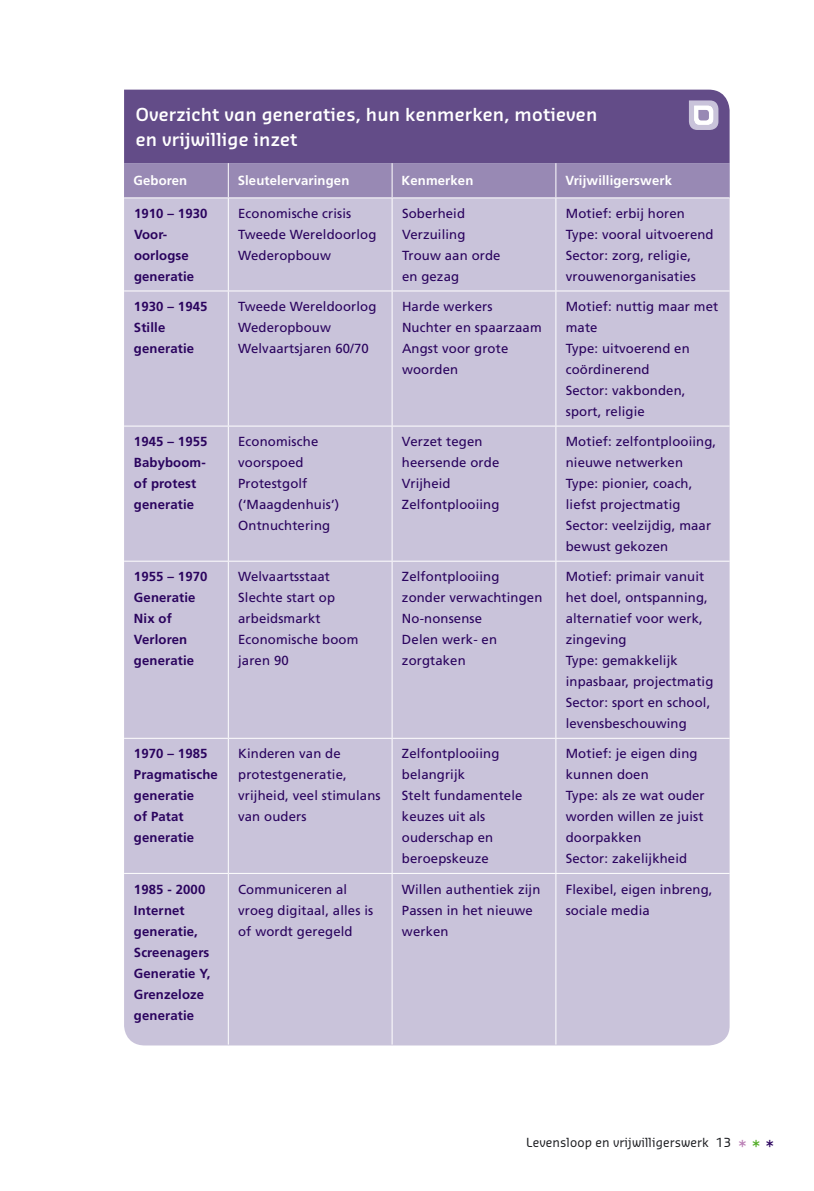
<style>
.page{position:relative;width:814px;height:1191px;background:#fff}
.page>*{position:absolute;margin:0;border:0;box-sizing:border-box;transform-origin:0 0}
.t1{font:600 17.5px/24.5px "Sansa";letter-spacing:.01em;color:#fff}
.t2{font:13.12px/21px "Frutiger";letter-spacing:.01em;color:#2a035e}
.t3{font:700 13.12px/21px "Frutiger";letter-spacing:.01em;color:#2a035e}
.t4{font:700 13.12px "Frutiger";letter-spacing:.01em;color:#fff}
.t5{font:12.25px "Sansa";letter-spacing:.01em;color:#1b1c20}
.s1{font-size:17.5px;color:#ba7fb5}
.s2{font-size:17.5px;color:#50ac25}
.s3{font-size:17.5px;color:#2a035e}
</style>
<div class="page">
<div style="left:124px;top:198px;width:605px;height:847px;background:#c9c3da"></div>
<div style="left:124px;top:90px;width:605px;height:73px;background:#634c88"></div>
<svg style="left:689px;top:100px;width:29px;height:30px"></svg>
<div style="left:124px;top:163px;width:605px;height:34px;background:#9889b4"></div>
<hr style="left:228px;top:163px;width:1px;height:34px;background:#fff">
<hr style="left:391px;top:163px;width:1px;height:34px;background:#fff">
<hr style="left:555px;top:163px;width:1px;height:34px;background:#fff">
<hr style="left:228px;top:198px;width:1px;height:92px;background:#fff">
<hr style="left:391px;top:198px;width:1px;height:92px;background:#fff">
<hr style="left:555px;top:198px;width:1px;height:92px;background:#fff">
<hr style="left:124px;top:290px;width:104px;height:1px;background:#fff">
<hr style="left:228px;top:290px;width:164px;height:1px;background:#fff">
<hr style="left:228px;top:291px;width:1px;height:134px;background:#fff">
<hr style="left:392px;top:290px;width:164px;height:1px;background:#fff">
<hr style="left:391px;top:291px;width:1px;height:134px;background:#fff">
<hr style="left:556px;top:290px;width:173px;height:1px;background:#fff">
<hr style="left:555px;top:291px;width:1px;height:134px;background:#fff">
<hr style="left:124px;top:425px;width:104px;height:1px;background:#fff">
<hr style="left:228px;top:425px;width:164px;height:1px;background:#fff">
<hr style="left:228px;top:426px;width:1px;height:135px;background:#fff">
<hr style="left:392px;top:425px;width:164px;height:1px;background:#fff">
<hr style="left:391px;top:426px;width:1px;height:135px;background:#fff">
<hr style="left:556px;top:425px;width:173px;height:1px;background:#fff">
<hr style="left:555px;top:426px;width:1px;height:135px;background:#fff">
<hr style="left:124px;top:561px;width:104px;height:1px;background:#fff">
<hr style="left:228px;top:561px;width:164px;height:1px;background:#fff">
<hr style="left:228px;top:561px;width:1px;height:177px;background:#fff">
<hr style="left:392px;top:561px;width:164px;height:1px;background:#fff">
<hr style="left:391px;top:561px;width:1px;height:177px;background:#fff">
<hr style="left:556px;top:561px;width:173px;height:1px;background:#fff">
<hr style="left:555px;top:561px;width:1px;height:177px;background:#fff">
<hr style="left:124px;top:738px;width:104px;height:1px;background:#fff">
<hr style="left:228px;top:738px;width:164px;height:1px;background:#fff">
<hr style="left:228px;top:738px;width:1px;height:135px;background:#fff">
<hr style="left:392px;top:738px;width:164px;height:1px;background:#fff">
<hr style="left:391px;top:738px;width:1px;height:135px;background:#fff">
<hr style="left:556px;top:738px;width:173px;height:1px;background:#fff">
<hr style="left:555px;top:738px;width:1px;height:135px;background:#fff">
<hr style="left:124px;top:873px;width:104px;height:1px;background:#fff">
<hr style="left:228px;top:873px;width:164px;height:1px;background:#fff">
<hr style="left:228px;top:874px;width:1px;height:170px;background:#fff">
<hr style="left:392px;top:873px;width:164px;height:1px;background:#fff">
<hr style="left:391px;top:874px;width:1px;height:170px;background:#fff">
<hr style="left:556px;top:873px;width:173px;height:1px;background:#fff">
<hr style="left:555px;top:874px;width:1px;height:170px;background:#fff">
<p class="t1" style="left:136px;top:101px;width:463px">Overzicht van generaties, hun kenmerken, motieven en vrijwillige inzet</p>
<p class="t4" style="left:133px;top:173px;width:55px">Geboren</p>
<p class="t4" style="left:238px;top:173px;width:113px">Sleutelervaringen</p>
<p class="t4" style="left:401px;top:173px;width:73px">Kenmerken</p>
<p class="t4" style="left:565px;top:173px;width:108px">Vrijwilligerswerk</p>
<p class="t3" style="left:134px;top:203px;width:75px">1910 – 1930<br>Voor&shy;oorlogse generatie</p>
<p class="t2" style="left:238px;top:203px;width:140px">Economische crisis<br>Tweede Wereldoorlog<br>Wederopbouw</p>
<p class="t2" style="left:402px;top:203px;width:100px">Soberheid<br>Verzuiling<br>Trouw aan orde en gezag</p>
<p class="t2" style="left:565px;top:203px;width:149px">Motief: erbij horen<br>Type: vooral uitvoerend<br>Sector: zorg, religie, vrouwenorganisaties</p>
<p class="t3" style="left:134px;top:296px;width:75px">1930 – 1945<br>Stille generatie</p>
<p class="t2" style="left:238px;top:296px;width:140px">Tweede Wereldoorlog<br>Wederopbouw<br>Welvaartsjaren 60/70</p>
<p class="t2" style="left:402px;top:296px;width:141px">Harde werkers<br>Nuchter en spaarzaam<br>Angst voor grote woorden</p>
<p class="t2" style="left:565px;top:296px;width:154px">Motief: nuttig maar met mate<br>Type: uitvoerend en coördinerend<br>Sector: vakbonden, sport, religie</p>
<p class="t3" style="left:134px;top:431px;width:75px">1945 – 1955<br>Babyboom&shy;of protest generatie</p>
<p class="t2" style="left:238px;top:431px;width:103px">Economische voorspoed<br>Protestgolf (‘Maagdenhuis’)<br>Ontnuchtering</p>
<p class="t2" style="left:402px;top:431px;width:99px">Verzet tegen heersende orde<br>Vrijheid<br>Zelfontplooiing</p>
<p class="t2" style="left:565px;top:431px;width:152px">Motief: zelfontplooiing, nieuwe netwerken<br>Type: pionier, coach, liefst projectmatig<br>Sector: veelzijdig, maar bewust gekozen</p>
<p class="t3" style="left:134px;top:566px;width:75px">1955 – 1970<br>Generatie<br>Nix of<br>Verloren generatie</p>
<p class="t2" style="left:238px;top:566px;width:122px">Welvaartsstaat<br>Slechte start op arbeidsmarkt<br>Economische boom jaren 90</p>
<p class="t2" style="left:402px;top:566px;width:142px">Zelfontplooiing zonder verwachtingen<br>No-nonsense<br>Delen werk- en zorgtaken</p>
<p class="t2" style="left:565px;top:566px;width:149px">Motief: primair vanuit het doel, ontspanning, alternatief voor werk, zingeving<br>Type: gemakkelijk inpasbaar, projectmatig<br>Sector: sport en school, levensbeschouwing</p>
<p class="t3" style="left:134px;top:743px;width:85px">1970 – 1985<br>Pragmatische generatie<br>of Patat generatie</p>
<p class="t2" style="left:238px;top:743px;width:144px">Kinderen van de protestgeneratie, vrijheid, veel stimulans van ouders</p>
<p class="t2" style="left:402px;top:743px;width:122px">Zelfontplooiing belangrijk<br>Stelt fundamentele keuzes uit als ouderschap en beroepskeuze</p>
<p class="t2" style="left:565px;top:743px;width:140px">Motief: je eigen ding kunnen doen<br>Type: als ze wat ouder worden willen ze juist doorpakken<br>Sector: zakelijkheid</p>
<p class="t3" style="left:134px;top:878px;width:78px">1985 - 2000<br>Internet generatie,<br>Screenagers<br>Generatie Y,<br>Grenzeloze generatie</p>
<p class="t2" style="left:238px;top:878px;width:137px">Communiceren al vroeg digitaal, alles is of wordt geregeld</p>
<p class="t2" style="left:402px;top:878px;width:140px">Willen authentiek zijn<br>Passen in het nieuwe werken</p>
<p class="t2" style="left:565px;top:878px;width:148px">Flexibel, eigen inbreng, sociale media</p>
<p class="t5" style="left:526px;top:1135px;width:249px">Levensloop en vrijwilligerswerk 13 <span class="s1">*</span> <span class="s2">*</span> <span class="s3">*</span></p>
</div>
